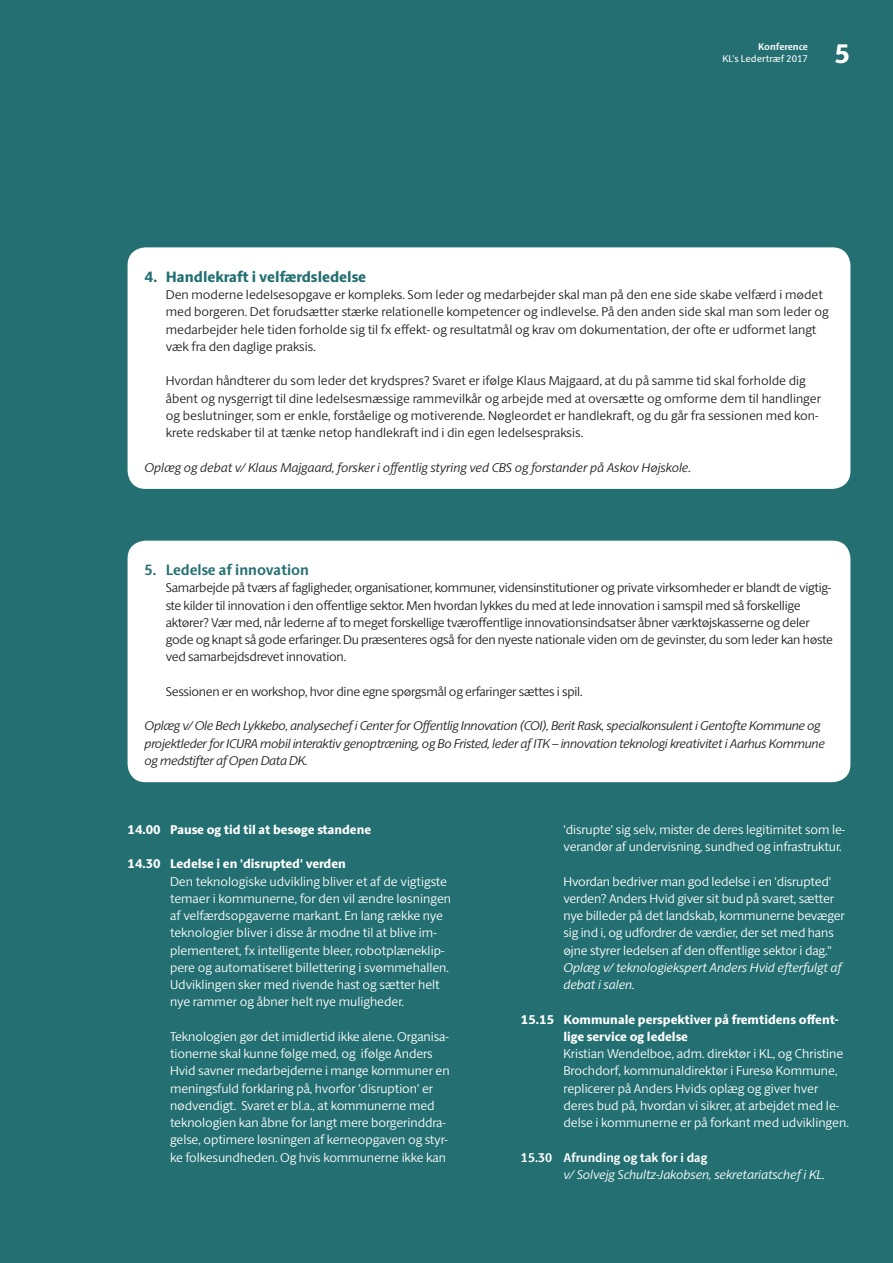
<style>
.page{position:relative;width:893px;height:1263px;background:#236f71}
.page>*{position:absolute;margin:0;border:0;box-sizing:border-box;transform-origin:0 0}
.Pagina_højre{font:800 27px "ID Sans";color:#fff}
.Brødtekst_-_SANS{font:800 15px "ID Sans";color:#236f71}
.t1{font:700 15px "ID Sans";color:#236f71}
.Program_3_-_Oplægsho{font:300 12.75px/17.2px "ID Sans";letter-spacing:-.005em;color:#fff}
.Brødtekst_-_SANS-2{font:300 12.75px/17.2px "ID Sans";color:#231f20}
.Brødtekst_-_SANS-3{font:300 12.75px/17.2px "ID Sans";letter-spacing:-.02em;color:#231f20}
.Brødtekst_-_SANS-4{font:italic 300 12.75px/17.2px "ID Sans";letter-spacing:-.02em;color:#231f20}
.Program_3_-_Oplægsho-2{font:800 12.75px/17.2px "ID Sans";color:#fff}
.Program_3_-_Oplægsho-3{font:italic 300 12.75px/17.2px "ID Sans";color:#fff}
.Brødtekst_-_SANS-5{font:italic 300 12.75px "ID Sans";color:#231f20}
.Program_3_-_Oplægsho-4{font:700 12.75px "ID Sans";color:#fff}
.Klummetitel_HØJRE{font:9.75px "ID Sans";color:#fff}
.Klummetitel_HØJRE-2{font:700 9.75px "ID Sans";color:#fff}
</style>
<div class="page">
<div style="left:128px;top:247px;width:722px;height:242px;background:#fff;border-radius:18px"></div>
<div style="left:128px;top:541px;width:722px;height:241px;background:#fff;border-radius:18px"></div>
<p class="Klummetitel_HØJRE-2" style="left:758px;top:41px;width:51px">Konference</p>
<p class="Klummetitel_HØJRE" style="left:722px;top:53px;width:87px">KL’s Ledertræf 2017</p>
<p class="Pagina_højre" style="left:835px;top:37px;width:17px">5</p>
<p class="Brødtekst_-_SANS" style="left:145px;top:267px;width:223px">4. Handlekraft i velfærdsledelse</p>
<p class="Brødtekst_-_SANS-2" style="left:166px;top:286px;width:664px">Den moderne ledelsesopgave er kompleks. Som leder og medarbejder skal man på den ene side skabe velfærd i mødet med borgeren. Det forudsætter stærke relationelle kompetencer og indlevelse. På den anden side skal man som leder og medarbejder hele tiden forholde sig til fx effekt- og resultatmål og krav om dokumentation, der ofte er udformet langt væk fra den daglige praksis.</p>
<p class="Brødtekst_-_SANS-2" style="left:166px;top:372px;width:657px">Hvordan håndterer du som leder det krydspres? Svaret er ifølge Klaus Majgaard, at du på samme tid skal forholde dig åbent og nysgerrigt til dine ledelsesmæssige rammevilkår og arbejde med at oversætte og omforme dem til handlinger og beslutninger, som er enkle, forståelige og motiverende. Nøgleordet er handlekraft, og du går fra sessionen med kon&shy;krete redskaber til at tænke netop handlekraft ind i din egen ledelsespraksis.</p>
<p class="Brødtekst_-_SANS-5" style="left:145px;top:459px;width:548px">Oplæg og debat v/ Klaus Majgaard, forsker i offentlig styring ved CBS og forstander på Askov Højskole.</p>
<p class="t1" style="left:145px;top:561px;width:166px">5. Ledelse af innovation</p>
<p class="Brødtekst_-_SANS-3" style="left:166px;top:579px;width:668px">Samarbejde på tværs af fagligheder, organisationer, kommuner, vidensinstitutioner og private virksomheder er blandt de vigtig&shy;ste kilder til innovation i den offentlige sektor. Men hvordan lykkes du med at lede innovation i samspil med så forskellige aktører? Vær med, når lederne af to meget forskellige tværoffentlige innovationsindsatser åbner værktøjskasserne og deler gode og knapt så gode erfaringer. Du præsenteres også for den nyeste nationale viden om de gevinster, du som leder kan høste ved samarbejdsdrevet innovation.</p>
<p class="Brødtekst_-_SANS-3" style="left:166px;top:683px;width:418px">Sessionen er en workshop, hvor dine egne spørgsmål og erfaringer sættes i spil.</p>
<p class="Brødtekst_-_SANS-4" style="left:145px;top:717px;width:682px">Oplæg v/ Ole Bech Lykkebo, analysechef i Center for Offentlig Innovation (COI), Berit Rask, specialkonsulent i Gentofte Kommune og projektleder for ICURA mobil interaktiv genoptræning, og Bo Fristed, leder af ITK – innovation teknologi kreativitet i Aarhus Kommune og medstifter af Open Data DK.</p>
<p class="Program_3_-_Oplægsho-2" style="left:128px;top:821px;width:245px">14.00 Pause og tid til at besøge standene</p>
<p class="Program_3_-_Oplægsho-2" style="left:128px;top:855px;width:220px">14.30 Ledelse i en 'disrupted' verden</p>
<p class="Program_3_-_Oplægsho" style="left:170px;top:872px;width:283px">Den teknologiske udvikling bliver et af de vigtigste temaer i kommunerne, for den vil ændre løsningen af velfærdsopgaverne markant. En lang række nye teknologier bliver i disse år modne til at blive im&shy;plementeret, fx intelligente bleer, robotplæneklip&shy;pere og automatiseret billettering i svømmehallen.<br>Udviklingen sker med rivende hast og sætter helt nye rammer og åbner helt nye muligheder.</p>
<p class="Program_3_-_Oplægsho" style="left:170px;top:1028px;width:281px">Teknologien gør det imidlertid ikke alene. Organisa&shy;tionerne skal kunne følge med, og ifølge Anders Hvid savner medarbejderne i mange kommuner en meningsfuld forklaring på, hvorfor 'disruption' er nødvendigt. Svaret er bl.a., at kommunerne med teknologien kan åbne for langt mere borgerinddra&shy;gelse, optimere løsningen af kerneopgaven og styr&shy;ke folkesundheden. Og hvis kommunerne ikke kan</p>
<p class="Program_3_-_Oplægsho" style="left:563px;top:821px;width:283px">'disrupte' sig selv, mister de deres legitimitet som le&shy;verandør af undervisning, sundhed og infrastruktur.</p>
<p class="Program_3_-_Oplægsho" style="left:563px;top:872px;width:283px">Hvordan bedriver man god ledelse i en 'disrupted' verden? Anders Hvid giver sit bud på svaret, sætter nye billeder på det landskab, kommunerne bevæger sig ind i, og udfordrer de værdier, der set med hans øjne styrer ledelsen af den offentlige sektor i dag."</p>
<p class="Program_3_-_Oplægsho-3" style="left:563px;top:959px;width:280px">Oplæg v/ teknologiekspert Anders Hvid efterfulgt af debat i salen.</p>
<p class="Program_3_-_Oplægsho-2" style="left:563px;top:1011px;width:277px;text-indent:-43px">15.15 Kommunale perspektiver på fremtidens offent&shy;lige service og ledelse</p>
<p class="Program_3_-_Oplægsho" style="left:563px;top:1045px;width:287px">Kristian Wendelboe, adm. direktør i KL, og Christine Brochdorf, kommunaldirektør i Furesø Kommune, replicerer på Anders Hvids oplæg og giver hver deres bud på, hvordan vi sikrer, at arbejdet med le&shy;delse i kommunerne er på forkant med udviklingen.</p>
<p class="Program_3_-_Oplægsho-4" style="left:521px;top:1149px;width:188px">15.30 Afrunding og tak for i dag</p>
<p class="Program_3_-_Oplægsho-3" style="left:563px;top:1166px;width:263px">v/ Solvejg Schultz-Jakobsen, sekretariatschef i KL.</p>
</div>
